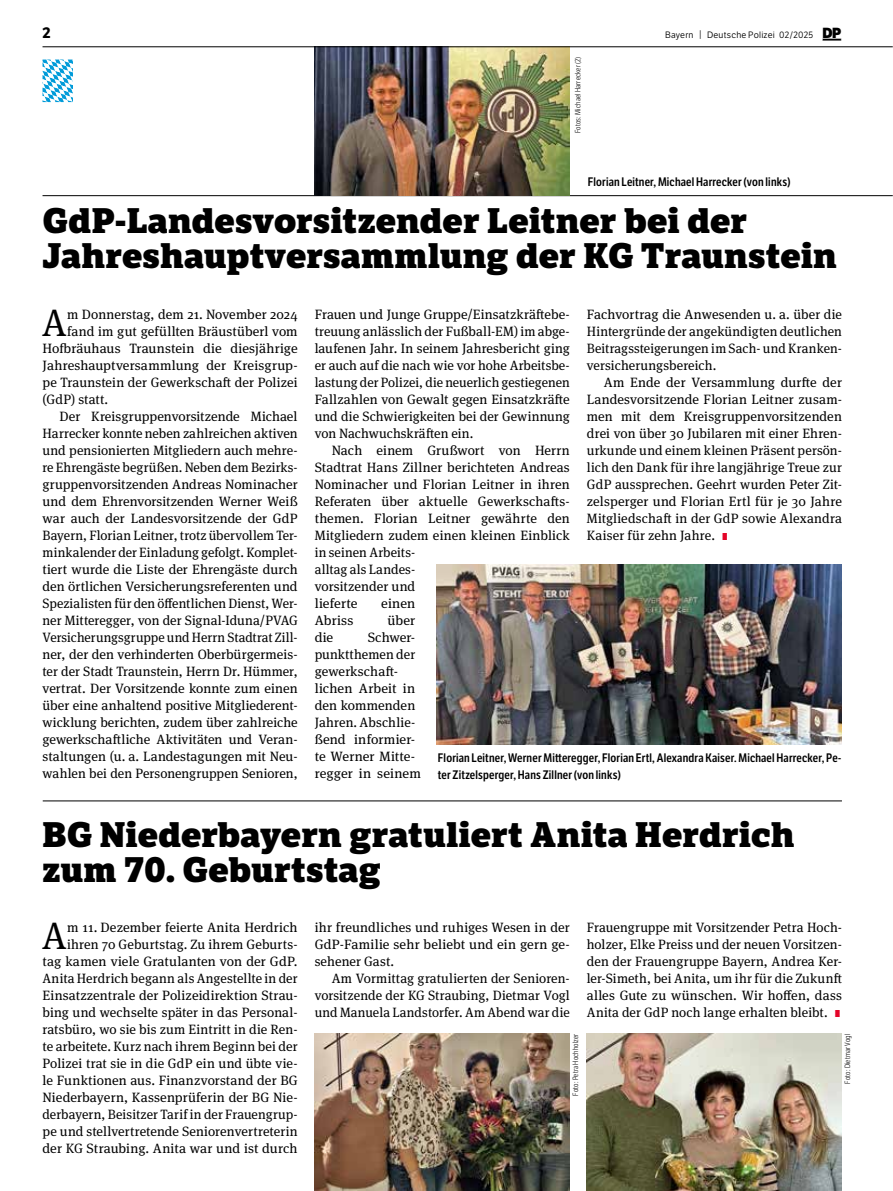
<style>
.page{position:relative;width:893px;height:1191px;background:#fff}
.page>*{position:absolute;margin:0;border:0;box-sizing:border-box;transform-origin:0 0}
.t1{font:38.25px "Meta Serif Pro";color:#000}
.t2{font:800 34.5px/35.5px "LFT Etica Sheriff";color:#000}
.t3{font:700 15px "LFT Etica";color:#000}
.t4{font:13.5px/17px "Meta Serif Pro";letter-spacing:.005em;color:#000;text-align:justify}
.t5{font:600 12px/17px "LFT Etica Condensed";letter-spacing:.015em;color:#000}
.t6{font:9px "LFT Etica Bk";letter-spacing:.025em;color:#000}
.t7{font:300 7.5px "LFT Etica Condensed";letter-spacing:.025em;color:#000}
.s1{font-size:9.3px}
.s2{font-family:"LFT Etica XB";font-size:14.25px}
.s3{font-family:"LFT Etica XB";font-size:9.75px;color:#e40428}
</style>
<div class="page">
<svg style="left:43px;top:60px;width:30px;height:42px"></svg>
<img style="left:437px;top:564px;width:405px;height:180px">
<img style="left:315px;top:1033px;width:255px;height:158px">
<img style="left:587px;top:1033px;width:255px;height:158px">
<svg style="left:822px;top:39px;width:19px;height:2px"></svg>
<hr style="left:43px;top:195px;width:850px;height:1px;background:#000">
<hr style="left:43px;top:800px;width:799px;height:1px;background:#000">
<img style="left:315px;top:48px;width:255px;height:148px">
<hr style="left:43px;top:47px;width:850px;height:1px;background:#000">
<p class="t3" style="left:43px;top:23px;width:10px">2</p>
<p class="t7" style="left:574px;top:133px;width:78px;rotate:-90deg">Fotos: Michael Harrecker (2)</p>
<p class="t6" style="left:665px;top:29px;width:178px">Bayern <span class="s1">|</span> Deutsche Polizei 02/2025 <span class="s2">DP</span></p>
<p class="t5" style="left:588px;top:173px;width:204px">Florian Leitner, Michael Harrecker (von links)</p>
<h2 class="t2" style="left:43px;top:203px;width:796px">GdP-Landesvorsitzender Leitner bei der<br>Jahreshauptversammlung der KG Traunstein</h2>
<h1 class="t1" style="left:42px;top:295px;width:27px">A</h1>
<p class="t4" style="left:67px;top:305px;width:232px">m Donnerstag, dem 21. November 2024</p>
<p class="t4" style="left:315px;top:305px;width:257px">Frauen und Junge Gruppe/Einsatzkräftebe&shy;treuung anlässlich der Fußball-EM) im abge&shy;laufenen Jahr. In seinem Jahresbericht ging er auch auf die nach wie vor hohe Arbeitsbe&shy;lastung der Polizei, die neuerlich gestiegenen Fallzahlen von Gewalt gegen Einsatzkräfte und die Schwierigkeiten bei der Gewinnung von Nachwuchskräften ein.</p>
<p class="t4" style="left:315px;top:441px;width:257px;text-align:left;text-indent:17px">Nach einem Grußwort von Herrn<br>Stadtrat Hans Zillner berichteten Andreas<br>Nominacher und Florian Leitner in ihren<br>Referaten über aktuelle Gewerkschafts&shy;themen. Florian Leitner gewährte den<br>Mitgliedern zudem einen kleinen Einblick in seinen Arbeits-<br>alltag als Landes-<br>vorsitzender und<br>lieferte</p>
<p class="t4" style="left:587px;top:305px;width:257px">Fachvortrag die Anwesenden u. a. über die Hintergründe der angekündigten deutlichen Beitragssteigerungen im Sach- und Kranken&shy;versicherungsbereich.</p>
<p class="t4" style="left:587px;top:373px;width:257px;text-indent:17px">Am Ende der Versammlung durfte der Landesvorsitzende Florian Leitner zusam&shy;men mit dem Kreisgruppenvorsitzenden drei von über 30 Jubilaren mit einer Ehren&shy;urkunde und einem kleinen Präsent persön&shy;lich den Dank für ihre langjährige Treue zur GdP aussprechen. Geehrt wurden Peter Zit&shy;zelsperger und Florian Ertl für je 30 Jahre Mitgliedschaft in der GdP sowie Alexandra Kaiser für zehn Jahre. <span class="s3">I</span></p>
<p class="t4" style="left:67px;top:322px;width:232px">fand im gut gefüllten Bräustüberl vom</p>
<p class="t4" style="left:43px;top:339px;width:257px">Hofbräuhaus Traunstein die diesjährige</p>
<p class="t4" style="left:43px;top:356px;width:257px">Jahreshauptversammlung der Kreisgrup-</p>
<p class="t4" style="left:43px;top:373px;width:257px">pe Traunstein der Gewerkschaft der Polizei</p>
<p class="t4" style="left:43px;top:390px;width:67px">(GdP) statt.</p>
<p class="t4" style="left:60px;top:407px;width:240px">Der Kreisgruppenvorsitzende Michael</p>
<p class="t4" style="left:43px;top:424px;width:257px">Harrecker konnte neben zahlreichen aktiven</p>
<p class="t4" style="left:43px;top:441px;width:257px">und pensionierten Mitgliedern auch mehre-</p>
<p class="t4" style="left:43px;top:458px;width:257px">re Ehrengäste begrüßen. Neben dem Bezirks-</p>
<p class="t4" style="left:43px;top:475px;width:257px">gruppenvorsitzenden Andreas Nominacher</p>
<p class="t4" style="left:43px;top:492px;width:257px">und dem Ehrenvorsitzenden Werner Weiß</p>
<p class="t4" style="left:43px;top:509px;width:257px">war auch der Landesvorsitzende der GdP</p>
<p class="t4" style="left:43px;top:526px;width:257px">Bayern, Florian Leitner, trotz übervollem Ter-</p>
<p class="t4" style="left:43px;top:543px;width:257px">minkalender der Einladung gefolgt. Komplet-</p>
<p class="t4" style="left:43px;top:560px;width:257px">tiert wurde die Liste der Ehrengäste durch</p>
<p class="t4" style="left:43px;top:577px;width:257px">den örtlichen Versicherungsreferenten und</p>
<p class="t4" style="left:43px;top:594px;width:257px">Spezialisten für den öffentlichen Dienst, Wer-</p>
<p class="t4" style="left:43px;top:611px;width:257px">ner Mitteregger, von der Signal-Iduna/PVAG</p>
<p class="t4" style="left:43px;top:628px;width:257px">Versicherungsgruppe und Herrn Stadtrat Zill-</p>
<p class="t4" style="left:43px;top:645px;width:257px">ner, der den verhinderten Oberbürgermeis-</p>
<p class="t4" style="left:43px;top:662px;width:257px">ter der Stadt Traunstein, Herrn Dr. Hümmer,</p>
<p class="t4" style="left:43px;top:679px;width:257px">vertrat. Der Vorsitzende konnte zum einen</p>
<p class="t4" style="left:43px;top:696px;width:257px">über eine anhaltend positive Mitgliederent-</p>
<p class="t4" style="left:43px;top:713px;width:257px">wicklung berichten, zudem über zahlreiche</p>
<p class="t4" style="left:43px;top:730px;width:257px">gewerkschaftliche Aktivitäten und Veran-</p>
<p class="t4" style="left:43px;top:747px;width:257px">staltungen (u. a. Landestagungen mit Neu-</p>
<p class="t4" style="left:43px;top:764px;width:257px">wahlen bei den Personengruppen Senioren,</p>
<p class="t4" style="left:381px;top:594px;width:36px">einen</p>
<p class="t4" style="left:315px;top:611px;width:40px">Abriss</p>
<p class="t4" style="left:387px;top:611px;width:29px">über</p>
<p class="t4" style="left:315px;top:628px;width:20px">die</p>
<p class="t4" style="left:315px;top:628px;width:108px;text-align:left;text-indent:53px">Schwer&shy;punktthemen der gewerkschaft&shy;lichen Arbeit in den kommenden<br>Jahren. Abschlie&shy;ßend informier&shy;te Werner Mitte&shy;regger in seinem</p>
<p class="t5" style="left:438px;top:749px;width:405px">Florian Leitner, Werner Mitteregger, Florian Ertl, Alexandra Kaiser. Michael Harrecker, Pe&shy;ter Zitzelsperger, Hans Zillner (von links)</p>
<h2 class="t2" style="left:43px;top:817px;width:753px">BG Niederbayern gratuliert Anita Herdrich zum 70. Geburtstag</h2>
<h1 class="t1" style="left:42px;top:907px;width:27px">A</h1>
<p class="t4" style="left:43px;top:917px;width:257px;text-align:right">m 11. Dezember feierte Anita Herdrich ihren 70 Geburtstag. Zu ihrem Geburts-<br>tag kamen viele Gratulanten von der GdP.<br>Anita Herdrich begann als Angestellte in der Einsatzzentrale der Polizeidirektion Strau&shy;bing und wechselte später in das Personal&shy;ratsbüro, wo sie bis zum Eintritt in die Ren&shy;te arbeitete. Kurz nach ihrem Beginn bei der Polizei trat sie in die GdP ein und übte vie&shy;le Funktionen aus. Finanzvorstand der BG Niederbayern, Kassenprüferin der BG Nie&shy;derbayern, Beisitzer Tarif in der Frauengrup&shy;pe und stellvertretende Seniorenvertreterin der KG Straubing. Anita war und ist durch</p>
<p class="t4" style="left:315px;top:917px;width:257px">ihr freundliches und ruhiges Wesen in der GdP-Familie sehr beliebt und ein gern ge&shy;sehener Gast.</p>
<p class="t4" style="left:587px;top:917px;width:257px">Frauengruppe mit Vorsitzender Petra Hoch&shy;holzer, Elke Preiss und der neuen Vorsitzen&shy;den der Frauengruppe Bayern, Andrea Ker&shy;ler-Simeth, bei Anita, um ihr für die Zukunft alles Gute zu wünschen. Wir hoffen, dass Anita der GdP noch lange erhalten bleibt. <span class="s3">I</span></p>
<p class="t4" style="left:315px;top:968px;width:257px;text-indent:17px">Am Vormittag gratulierten der Senioren&shy;vorsitzende der KG Straubing, Dietmar Vogl und Manuela Landstorfer. Am Abend war die</p>
<p class="t7" style="left:571px;top:1095px;width:63px;rotate:-90deg">Foto: Petra Hochholzer</p>
<p class="t7" style="left:843px;top:1083px;width:51px;rotate:-90deg">Foto: Dietmar Vogl</p>
</div>
